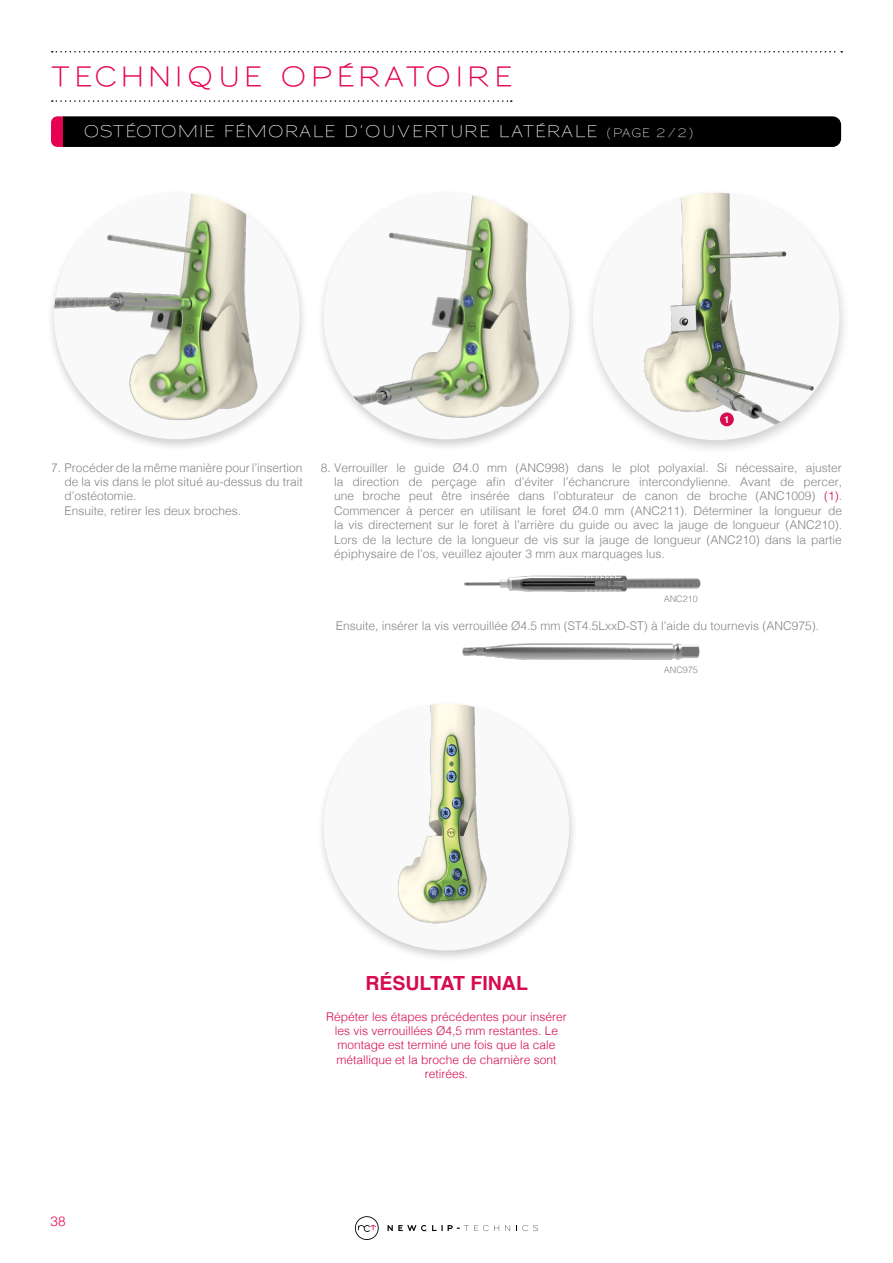
<style>
.page{position:relative;width:893px;height:1263px;background:#fff}
.page>*{position:absolute;margin:0;border:0;box-sizing:border-box;transform-origin:0 0}
.t1{font:600 27px "Sansumi";letter-spacing:.105em;color:#e50051}
.t2{font:700 19.5px "Helvetica";color:#d60b52}
.t3{font:16.5px "Sansumi";letter-spacing:.04em;color:#fff}
.t4{font:300 13.5px "Helvetica";color:#e50051}
.t5{font:300 12px/14.4px "Helvetica";color:#828586}
.t6{font:300 12px/14.4px "Helvetica";color:#d60b52;text-align:center}
.t7{font:700 9.6px "Helvetica";color:#fff}
.t8{font:300 9px "Helvetica";color:#828586}
.s1{font-size:12px}
.s2{color:#d60b52}
</style>
<div class="page">
<svg style="left:52px;top:51px;width:790px;height:2px"></svg>
<svg style="left:355px;top:1216px;width:24px;height:24px"></svg>
<svg style="left:505px;top:1225px;width:5px;height:6px"></svg>
<svg style="left:516px;top:1225px;width:22px;height:6px"></svg>
<svg style="left:388px;top:1225px;width:111px;height:6px"></svg>
<div style="left:46px;top:189px;width:262px;height:262px;background:#000;opacity:.19"></div>
<img style="left:54px;top:193px;width:246px;height:246px">
<div style="left:317px;top:189px;width:261px;height:262px;background:#000;opacity:.19"></div>
<img style="left:324px;top:193px;width:245px;height:246px">
<div style="left:317px;top:700px;width:261px;height:262px;background:#000;opacity:.19"></div>
<div style="left:324px;top:704px;width:245px;height:246px;background:#f9f9fa;border-radius:50%"></div>
<img style="left:382px;top:704px;width:129px;height:237px">
<svg style="left:52px;top:100px;width:460px;height:2px"></svg>
<div style="left:583px;top:188px;width:268px;height:268px;background:#000;opacity:.19"></div>
<div style="left:593px;top:193px;width:246px;height:247px;background:#f9f9fa;border-radius:50%"></div>
<img style="left:613px;top:193px;width:226px;height:247px">
<div style="left:720px;top:412px;width:14px;height:14px;background:#d60b52;border-radius:50%"></div>
<svg style="left:51px;top:116px;width:790px;height:31px;background:#060304"></svg>
<img style="left:463px;top:575px;width:238px;height:17px">
<img style="left:462px;top:643px;width:238px;height:17px">
<h1 class="t1" style="left:51px;top:62px;width:464px">TECHNIQUE OPÉRATOIRE</h1>
<h3 class="t3" style="left:84px;top:123px;width:612px">OSTÉOTOMIE FÉMORALE D’OUVERTURE LATÉRALE <span class="s1">(PAGE 2/2)</span></h3>
<p class="t7" style="left:724px;top:414px;width:7px">1</p>
<p class="t5" style="left:64px;top:459px;width:240px;text-indent:-13px">7. Procéder de la même manière pour l’insertion de la vis dans le plot situé au-dessus du trait d’ostéotomie.<br>Ensuite, retirer les deux broches.</p>
<p class="t5" style="left:334px;top:459px;width:509px;text-align:justify;text-indent:-13px">8. Verrouiller le guide Ø4.0 mm (ANC998) dans le plot polyaxial. Si nécessaire, ajuster la direction de perçage afin d’éviter l’échancrure intercondylienne. Avant de percer, une broche peut être insérée dans l’obturateur de canon de broche (ANC1009) <span class="s2">(1)</span>.<br>Commencer à percer en utilisant le foret Ø4.0 mm (ANC211). Déterminer la longueur de la vis directement sur le foret à l’arrière du guide ou avec la jauge de longueur (ANC210).<br>Lors de la lecture de la longueur de vis sur la jauge de longueur (ANC210) dans la partie épiphysaire de l’os, veuillez ajouter 3 mm aux marquages lus.</p>
<p class="t8" style="left:664px;top:591px;width:36px">ANC210</p>
<p class="t5" style="left:336px;top:618px;width:485px">Ensuite, insérer la vis verrouillée Ø4.5 mm (ST4.5LxxD-ST) à l’aide du tournevis (ANC975).</p>
<p class="t8" style="left:664px;top:662px;width:36px">ANC975</p>
<p class="t4" style="left:50px;top:1209px;width:17px">38</p>
<h2 class="t2" style="left:365px;top:971px;width:164px">RÉSULTAT FINAL</h2>
<p class="t6" style="left:326px;top:1008px;width:242px">Répéter les étapes précédentes pour insérer les vis verrouillées Ø4,5 mm restantes. Le montage est terminé une fois que la cale métallique et la broche de charnière sont retirées.</p>
</div>
